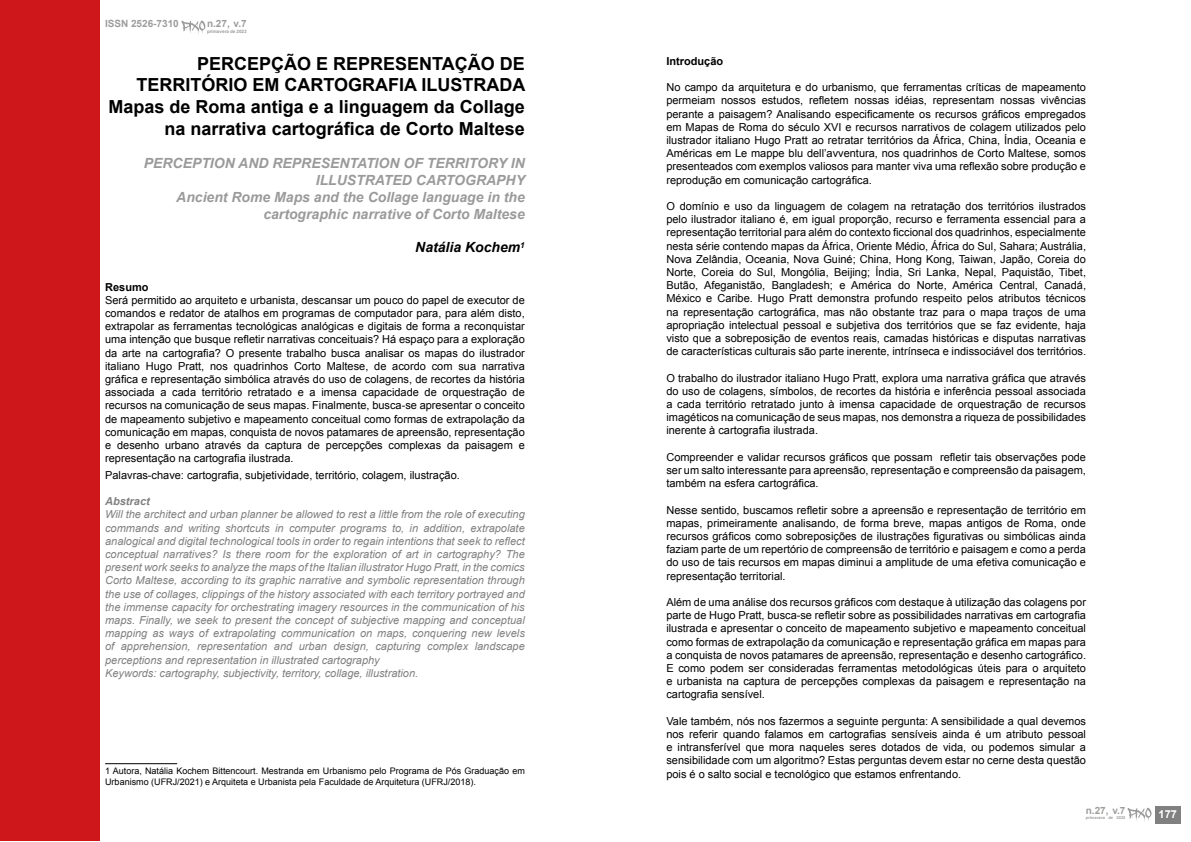
<style>
.page{position:relative;width:1191px;height:842px;background:#fff}
.page>*{position:absolute;margin:0;border:0;box-sizing:border-box;transform-origin:0 0}
.t1{font:700 18px/21.6px "Arial";color:#000;text-align:right}
.t2{font:italic 700 14px/16.8px "Arial";color:#9a9a9a;text-align:right}
.t3{font:italic 700 14px "Arial";color:#000}
.t4{font:11px/13.2px "Arial";color:#000;text-align:justify}
.t5{font:italic 11px/13.2px "Arial";color:#808080}
.t6{font:700 11px "Arial";color:#000}
.t7{font:italic 700 11px "Arial";color:#808080}
.t8{font:700 11px "Arial";color:#fff}
.t9{font:700 10px "Arial";color:#9d9d9c}
.t10{font:9px/10.8px "Arial";color:#000}
.t11{font:700 4.6px "Arial";color:#9d9d9c}
.t12{font:700 4px "Arial";color:#9d9d9c}
</style>
<div class="page">
<div style="left:0;top:0;width:99px;height:841px;background:#cd171a"></div>
<hr style="left:105px;top:763px;width:72px;height:1px;background:#000">
<div style="left:1155px;top:806px;width:25px;height:17px;background:#808080"></div>
<svg style="left:1127px;top:808px;width:24px;height:13px"></svg>
<svg style="left:181px;top:21px;width:24px;height:13px"></svg>
<p class="t9" style="left:105px;top:17px;width:75px">ISSN 2526-7310</p>
<p class="t9" style="left:207px;top:17px;width:41px">n.27, v.7</p>
<p class="t11" style="left:207px;top:28px;width:41px">primavera de 2023</p>
<h1 class="t1" style="left:109px;top:53px;width:418px">PERCEPÇÃO E REPRESENTAÇÃO DE TERRITÓRIO EM CARTOGRAFIA ILUSTRADA Mapas de Roma antiga e a linguagem da Collage na narrativa cartográfica de Corto Maltese</h1>
<p class="t2" style="left:144px;top:155px;width:383px">PERCEPTION AND REPRESENTATION OF TERRITORY IN ILLUSTRATED CARTOGRAPHY<br>Ancient Rome Maps and the Collage language in the cartographic narrative of Corto Maltese</p>
<p class="t3" style="left:415px;top:238px;width:111px">Natália Kochem<sup>1</sup></p>
<p class="t6" style="left:105px;top:279px;width:45px">Resumo</p>
<p class="t4" style="left:105px;top:293px;width:421px">Será permitido ao arquiteto e urbanista, descansar um pouco do papel de executor de comandos e redator de atalhos em programas de computador para, para além disto, extrapolar as ferramentas tecnológicas analógicas e digitais de forma a reconquistar uma intenção que busque refletir narrativas conceituais? Há espaço para a exploração da arte na cartografia? O presente trabalho busca analisar os mapas do ilustrador italiano Hugo Pratt, nos quadrinhos Corto Maltese, de acordo com sua narrativa gráfica e representação simbólica através do uso de colagens, de recortes da história associada a cada território retratado e a imensa capacidade de orquestração de recursos na comunicação de seus mapas. Finalmente, busca-se apresentar o conceito de mapeamento subjetivo e mapeamento conceitual como formas de extrapolação da comunicação em mapas, conquista de novos patamares de apreensão, representação e desenho urbano através da captura de percepções complexas da paisagem e representação na cartografia ilustrada.</p>
<p class="t4" style="left:105px;top:468px;width:356px">Palavras-chave: cartografia, subjetividade, território, colagem, ilustração.</p>
<p class="t7" style="left:105px;top:494px;width:46px">Abstract</p>
<p class="t5" style="left:105px;top:508px;width:421px">Will the architect and urban planner be allowed to rest a little from the role of executing commands and writing shortcuts in computer programs to, in addition, extrapolate analogical and digital technological tools in order to regain intentions that seek to reflect conceptual narratives? Is there room for the exploration of art in cartography? The present work seeks to analyze the maps of the Italian illustrator Hugo Pratt, in the comics Corto Maltese, according to its graphic narrative and symbolic representation through the use of collages, clippings of the history associated with each territory portrayed and the immense capacity for orchestrating imagery resources in the communication of his maps. Finally, we seek to present the concept of subjective mapping and conceptual mapping as ways of extrapolating communication on maps, conquering new levels of apprehension, representation and urban design, capturing complex landscape perceptions and representation in illustrated cartography<br>Keywords: cartography, subjectivity, territory, collage, illustration.</p>
<p class="t10" style="left:105px;top:766px;width:421px">1 Autora, Natália Kochem Bittencourt. Mestranda em Urbanismo pelo Programa de Pós Graduação em<br>Urbanismo (UFRJ/2021) e Arquiteta e Urbanista pela Faculdade de Arquitetura (UFRJ/2018).</p>
<p class="t6" style="left:666px;top:54px;width:58px">Introdução</p>
<p class="t4" style="left:666px;top:81px;width:421px">No campo da arquitetura e do urbanismo, que ferramentas críticas de mapeamento permeiam nossos estudos, refletem nossas idéias, representam nossas vivências perante a paisagem? Analisando especificamente os recursos gráficos empregados em Mapas de Roma do século XVI e recursos narrativos de colagem utilizados pelo ilustrador italiano Hugo Pratt ao retratar territórios da África, China, Índia, Oceania e Américas em Le mappe blu dell’avventura, nos quadrinhos de Corto Maltese, somos presenteados com exemplos valiosos para manter viva uma reflexão sobre produção e reprodução em comunicação cartográfica.</p>
<p class="t4" style="left:666px;top:200px;width:421px">O domínio e uso da linguagem de colagem na retratação dos territórios ilustrados pelo ilustrador italiano é, em igual proporção, recurso e ferramenta essencial para a representação territorial para além do contexto ficcional dos quadrinhos, especialmente nesta série contendo mapas da África, Oriente Médio, África do Sul, Sahara; Austrália, Nova Zelândia, Oceania, Nova Guiné; China, Hong Kong, Taiwan, Japão, Coreia do Norte, Coreia do Sul, Mongólia, Beijing; Índia, Sri Lanka, Nepal, Paquistão, Tibet, Butão, Afeganistão, Bangladesh; e América do Norte, América Central, Canadá, México e Caribe. Hugo Pratt demonstra profundo respeito pelos atributos técnicos na representação cartográfica, mas não obstante traz para o mapa traços de uma apropriação intelectual pessoal e subjetiva dos territórios que se faz evidente, haja visto que a sobreposição de eventos reais, camadas históricas e disputas narrativas de características culturais são parte inerente, intrínseca e indissociável dos territórios.</p>
<p class="t4" style="left:666px;top:371px;width:421px">O trabalho do ilustrador italiano Hugo Pratt, explora uma narrativa gráfica que através do uso de colagens, símbolos, de recortes da história e inferência pessoal associada a cada território retratado junto à imensa capacidade de orquestração de recursos imagéticos na comunicação de seus mapas, nos demonstra a riqueza de possibilidades inerente à cartografia ilustrada.</p>
<p class="t4" style="left:666px;top:450px;width:421px">Compreender e validar recursos gráficos que possam refletir tais observações pode ser um salto interessante para apreensão, representação e compreensão da paisagem, também na esfera cartográfica.</p>
<p class="t4" style="left:666px;top:503px;width:421px">Nesse sentido, buscamos refletir sobre a apreensão e representação de território em mapas, primeiramente analisando, de forma breve, mapas antigos de Roma, onde recursos gráficos como sobreposições de ilustrações figurativas ou simbólicas ainda faziam parte de um repertório de compreensão de território e paisagem e como a perda do uso de tais recursos em mapas diminui a amplitude de uma efetiva comunicação e representação territorial.</p>
<p class="t4" style="left:666px;top:596px;width:421px">Além de uma análise dos recursos gráficos com destaque à utilização das colagens por parte de Hugo Pratt, busca-se refletir sobre as possibilidades narrativas em cartografia ilustrada e apresentar o conceito de mapeamento subjetivo e mapeamento conceitual como formas de extrapolação da comunicação e representação gráfica em mapas para a conquista de novos patamares de apreensão, representação e desenho cartográfico.<br>E como podem ser consideradas ferramentas metodológicas úteis para o arquiteto e urbanista na captura de percepções complexas da paisagem e representação na cartografia sensível.</p>
<p class="t4" style="left:666px;top:714px;width:421px">Vale também, nós nos fazermos a seguinte pergunta: A sensibilidade a qual devemos nos referir quando falamos em cartografias sensíveis ainda é um atributo pessoal e intransferível que mora naqueles seres dotados de vida, ou podemos simular a sensibilidade com um algoritmo? Estas perguntas devem estar no cerne desta questão pois é o salto social e tecnológico que estamos enfrentando.</p>
<p class="t9" style="left:1085px;top:804px;width:41px">n.27, v.7</p>
<p class="t12" style="left:1085px;top:815px;width:41px">primavera de 2023</p>
<p class="t8" style="left:1158px;top:807px;width:20px">177</p>
</div>
